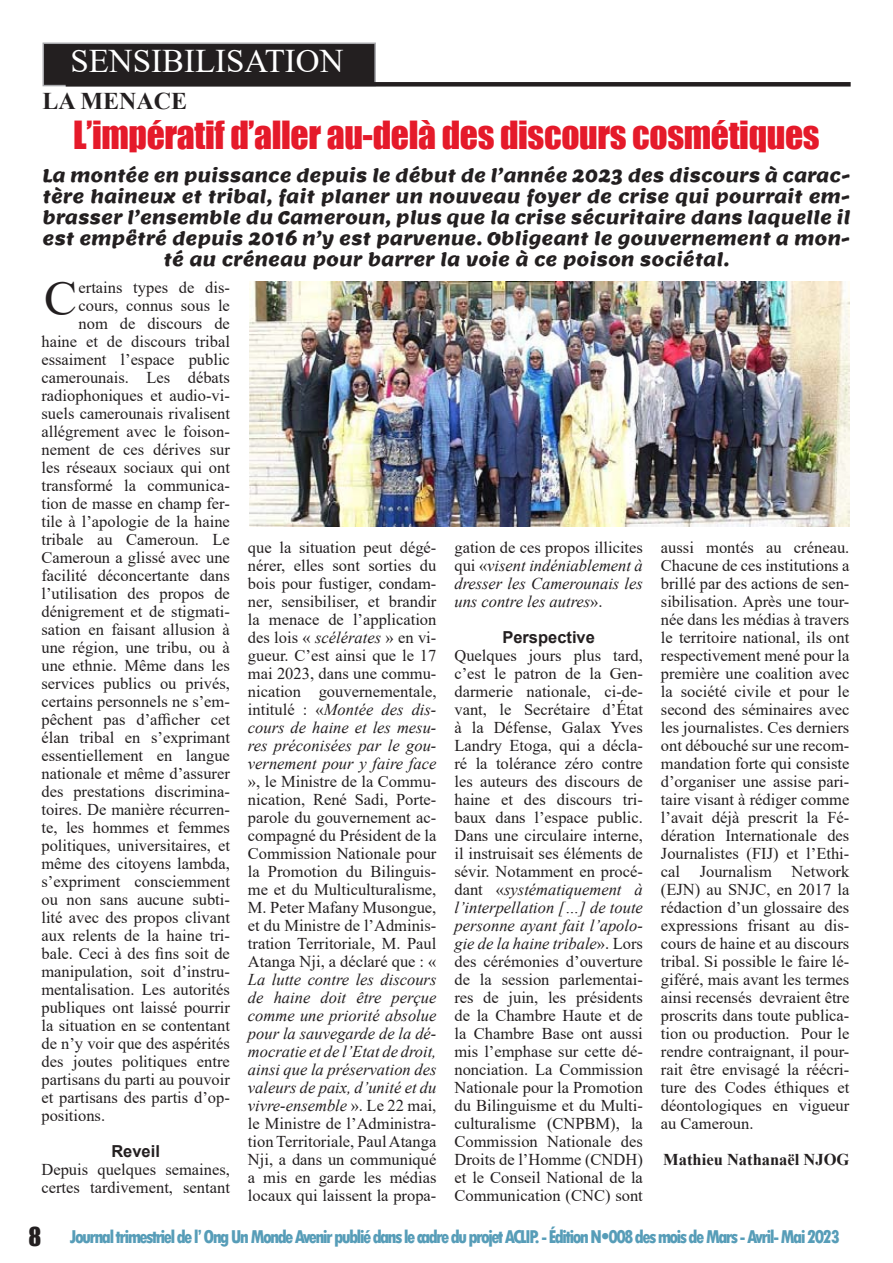
<style>
.page{position:relative;width:893px;height:1263px;background:#fff}
.page>*{position:absolute;margin:0;border:0;box-sizing:border-box;transform-origin:0 0}
.t1{font:49.5px "Times New Roman";color:#231f20}
.t2{font:35.7px "Impact";letter-spacing:-.01em;color:#e51a2a}
.t3{font:33px "Times New Roman";color:#fff}
.t4{font:700 24px "Times New Roman";color:#231f20}
.t5{font:800 condensed 19.5px "Tw Cen";letter-spacing:-.09em;color:#579db8}
.t6{font:18px/21px "Lemon";color:#231f20;text-align:center}
.t7{font:16.5px/18px "Times New Roman";color:#231f20;text-align:justify}
.t8{font:italic 16.5px/18px "Times New Roman";color:#231f20;text-align:justify}
.t9{font:700 16.5px "Times New Roman";color:#231f20}
.t10{font:700 16.5px "Arial";color:#231f20}
.s1{font-style:italic}
.s2{font-style:normal}
.s3{font-family:"Impact";font-weight:400;font-stretch:normal;font-size:24px;color:#231f20}
</style>
<div class="page">
<div style="left:43px;top:43px;width:332px;height:43px;background:#231f20"></div>
<div style="left:43px;top:43px;width:333px;height:43px;border:2px solid #a8a9ad"></div>
<div style="left:66px;top:82px;width:785px;height:5px;background:#231f20"></div>
<img style="left:249px;top:282px;width:600px;height:244px">
<h3 class="t3" style="left:70px;top:37px;width:275px">SENSIBILISATION</h3>
<h3 class="t4" style="left:43px;top:84px;width:146px">LA MENACE</h3>
<h2 class="t2" style="left:73px;top:107px;width:748px">L’impératif d’aller au-delà des discours cosmétiques</h2>
<p class="t6" style="left:43px;top:165px;width:809px">La montée en puissance depuis le début de l’année 2023 des discours à carac&shy;tère haineux et tribal, fait planer un nouveau foyer de crise qui pourrait em&shy;brasser l’ensemble du Cameroun, plus que la crise sécuritaire dans laquelle il est empêtré depuis 2016 n’y est parvenue. Obligeant le gouvernement a mon&shy;té au créneau pour barrer la voie à ce poison sociétal.</p>
<h1 class="t1" style="left:44px;top:263px;width:35px">C</h1>
<p class="t7" style="left:79px;top:278px;width:153px">ertains types de dis-</p>
<p class="t7" style="left:79px;top:296px;width:153px">cours, connus sous le</p>
<p class="t7" style="left:79px;top:314px;width:153px">nom de discours de</p>
<p class="t7" style="left:41px;top:332px;width:190px">haine et de discours tribal</p>
<p class="t7" style="left:41px;top:350px;width:190px">essaiment l’espace public</p>
<p class="t7" style="left:41px;top:368px;width:190px">camerounais. Les débats</p>
<p class="t7" style="left:41px;top:386px;width:190px">radiophoniques et audio-vi-</p>
<p class="t7" style="left:41px;top:404px;width:190px">suels camerounais rivalisent</p>
<p class="t7" style="left:41px;top:422px;width:190px">allégrement avec le foison-</p>
<p class="t7" style="left:41px;top:440px;width:190px">nement de ces dérives sur</p>
<p class="t7" style="left:41px;top:458px;width:190px">les réseaux sociaux qui ont</p>
<p class="t7" style="left:41px;top:476px;width:190px">transformé la communica-</p>
<p class="t7" style="left:41px;top:494px;width:190px">tion de masse en champ fer-</p>
<p class="t7" style="left:41px;top:512px;width:190px">tile à l’apologie de la haine</p>
<p class="t7" style="left:41px;top:530px;width:190px">tribale au Cameroun. Le</p>
<p class="t7" style="left:41px;top:548px;width:190px">Cameroun a glissé avec une</p>
<p class="t7" style="left:41px;top:566px;width:190px">facilité déconcertante dans</p>
<p class="t7" style="left:41px;top:584px;width:190px">l’utilisation des propos de</p>
<p class="t7" style="left:41px;top:602px;width:190px">dénigrement et de stigmati-</p>
<p class="t7" style="left:41px;top:620px;width:190px">sation en faisant allusion à</p>
<p class="t7" style="left:41px;top:638px;width:190px">une région, une tribu, ou à</p>
<p class="t7" style="left:41px;top:656px;width:190px">une ethnie. Même dans les</p>
<p class="t7" style="left:41px;top:674px;width:190px">services publics ou privés,</p>
<p class="t7" style="left:41px;top:692px;width:190px">certains personnels ne s’em-</p>
<p class="t7" style="left:41px;top:710px;width:190px">pêchent pas d’afficher cet</p>
<p class="t7" style="left:41px;top:728px;width:190px">élan tribal en s’exprimant</p>
<p class="t7" style="left:41px;top:746px;width:190px">essentiellement en langue</p>
<p class="t7" style="left:41px;top:764px;width:190px">nationale et même d’assurer</p>
<p class="t7" style="left:41px;top:782px;width:190px">des prestations discrimina-</p>
<p class="t7" style="left:41px;top:800px;width:190px">toires. De manière récurren-</p>
<p class="t7" style="left:41px;top:818px;width:190px">te, les hommes et femmes</p>
<p class="t7" style="left:41px;top:836px;width:190px">politiques, universitaires, et</p>
<p class="t7" style="left:41px;top:854px;width:190px">même des citoyens lambda,</p>
<p class="t7" style="left:41px;top:872px;width:190px">s’expriment consciemment</p>
<p class="t7" style="left:41px;top:890px;width:190px">ou non sans aucune subti-</p>
<p class="t7" style="left:41px;top:908px;width:190px">lité avec des propos clivant</p>
<p class="t7" style="left:41px;top:926px;width:190px">aux relents de la haine tri-</p>
<p class="t7" style="left:41px;top:944px;width:190px">bale. Ceci à des fins soit de</p>
<p class="t7" style="left:41px;top:962px;width:190px">manipulation, soit d’instru-</p>
<p class="t7" style="left:41px;top:980px;width:190px">mentalisation. Les autorités</p>
<p class="t7" style="left:41px;top:998px;width:190px">publiques ont laissé pourrir</p>
<p class="t7" style="left:41px;top:1016px;width:190px">la situation en se contentant</p>
<p class="t7" style="left:41px;top:1034px;width:190px">de n’y voir que des aspérités</p>
<p class="t7" style="left:41px;top:1052px;width:190px">des joutes politiques entre</p>
<p class="t7" style="left:41px;top:1070px;width:190px">partisans du parti au pouvoir</p>
<p class="t7" style="left:41px;top:1088px;width:190px">et partisans des partis d’op-</p>
<p class="t7" style="left:41px;top:1106px;width:65px">positions.</p>
<p class="t10" style="left:111px;top:1140px;width:50px">Reveil</p>
<p class="t7" style="left:41px;top:1160px;width:190px">Depuis quelques semaines, certes tardivement, sentant</p>
<p class="t7" style="left:248px;top:538px;width:190px">que la situation peut dégé&shy;nérer, elles sont sorties du bois pour fustiger, condam&shy;ner, sensibiliser, et brandir la menace de l’application des lois « <span class="s1">scélérates</span> » en vi&shy;gueur. C’est ainsi que le 17 mai 2023, dans une commu&shy;nication gouvernementale, intitulé : «<span class="s1">Montée des dis&shy;cours de haine et les mesu&shy;res préconisées par le gou&shy;vernement pour y faire face</span></p>
<p class="t7" style="left:248px;top:772px;width:190px">», le Ministre de la Commu&shy;nication, René Sadi, Porte&shy;parole du gouvernement ac&shy;compagné du Président de la Commission Nationale pour la Promotion du Bilinguis&shy;me et du Multiculturalisme, M. Peter Mafany Musongue, et du Ministre de l’Adminis&shy;tration Territoriale, M. Paul Atanga Nji, a déclaré que : «</p>
<p class="t8" style="left:248px;top:970px;width:190px">La lutte contre les discours de haine doit être perçue comme une priorité absolue pour la sauvegarde de la dé&shy;mocratie et de l’Etat de droit, ainsi que la préservation des valeurs de paix, d’unité et du vivre-ensemble <span class="s2">». Le 22 mai, le Ministre de l’Administra&shy;tion Territoriale, Paul Atanga Nji, a dans un communiqué a mis en garde les médias locaux qui laissent la propa-</span></p>
<p class="t8" style="left:454px;top:538px;width:190px"><span class="s2">gation de ces propos illicites qui «</span>visent indéniablement à dresser les Camerounais les uns contre les autres<span class="s2">».</span></p>
<p class="t10" style="left:502px;top:625px;width:94px">Perspective</p>
<p class="t7" style="left:454px;top:646px;width:190px">Quelques jours plus tard, c’est le patron de la Gen&shy;darmerie nationale, ci-de&shy;vant, le Secrétaire d’État à la Défense, Galax Yves Landry Etoga, qui a décla&shy;ré la tolérance zéro contre les auteurs des discours de haine et des discours tri&shy;baux dans l’espace public.<br>Dans une circulaire interne, il instruisait ses éléments de sévir. Notamment en procé&shy;dant «<span class="s1">systématiquement à l’interpellation […] de toute personne ayant fait l’apolo&shy;gie de la haine tribale</span>». Lors des cérémonies d’ouverture de la session parlementai&shy;res de juin, les présidents de la Chambre Haute et de la Chambre Base ont aussi mis l’emphase sur cette dé&shy;nonciation. La Commission Nationale pour la Promotion du Bilinguisme et du Multi&shy;culturalisme (CNPBM), la Commission Nationale des Droits de l’Homme (CNDH) et le Conseil National de la Communication (CNC) sont</p>
<p class="t7" style="left:661px;top:538px;width:190px">aussi montés au créneau.<br>Chacune de ces institutions a brillé par des actions de sen&shy;sibilisation. Après une tour&shy;née dans les médias à travers le territoire national, ils ont respectivement mené pour la première une coalition avec la société civile et pour le second des séminaires avec les journalistes. Ces derniers ont débouché sur une recom&shy;mandation forte qui consiste d’organiser une assise pari&shy;taire visant à rédiger comme l’avait déjà prescrit la Fé&shy;dération Internationale des Journalistes (FIJ) et l’Ethi&shy;cal Journalism Network (EJN) au SNJC, en 2017 la rédaction d’un glossaire des expressions frisant au dis&shy;cours de haine et au discours tribal. Si possible le faire lé&shy;giféré, mais avant les termes ainsi recensés devraient être proscrits dans toute publica&shy;tion ou production. Pour le rendre contraignant, il pour&shy;rait être envisagé la réécri&shy;ture des Codes éthiques et déontologiques en vigueur au Cameroun.</p>
<p class="t9" style="left:663px;top:1147px;width:188px">Mathieu Nathanaël NJOG</p>
<p class="t5" style="left:28px;top:1225px;width:813px"><span class="s3">8</span> Journal trimestriel de l’ Ong Un Monde Avenir publié dans le cadre du projet ACLIP. - Édition N•008 des mois de Mars - Avril- Mai 2023</p>
</div>
